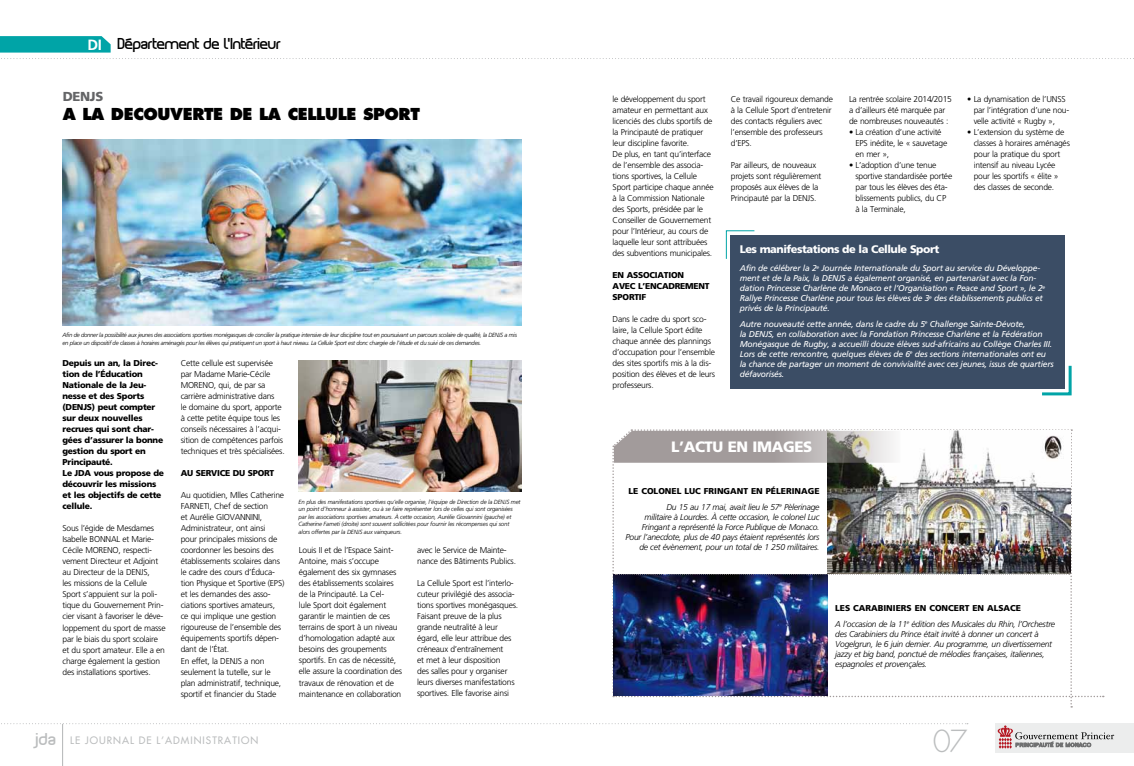
<style>
.page{position:relative;width:1134px;height:766px;background:#fff}
.page>*{position:absolute;margin:0;border:0;box-sizing:border-box;transform-origin:0 0}
.t1{font:300 29.6px "Futura";color:#bbbdbe}
.t2{font:800 16px "Futura";color:#000}
.t3{font:15px "Planet Estyle";letter-spacing:-.035em;color:#000}
.t4{font:900 15px "Frutiger";color:#fff}
.t5{font:900 13px "Frutiger";letter-spacing:-.025em;color:#646567}
.t6{font:900 11px "Frutiger";letter-spacing:-.045em;color:#fff}
.t7{font:10px "Futura";letter-spacing:.1em;color:#bbbdbe}
.t8{font:300 8.5px/11px "Frutiger";letter-spacing:-.025em;color:#000}
.t9{font:italic 8.5px/10px "Frutiger";letter-spacing:-.025em;color:#fff}
.t10{font:italic 300 8.5px/10px "Frutiger";letter-spacing:-.025em;color:#000}
.t11{font:900 8.5px/11px "Frutiger";letter-spacing:-.025em;color:#000}
.t12{font:italic 300 6px/7.5px "Frutiger";letter-spacing:-.025em;color:#000}
.t13{font:italic 300 6px/7.5px "Frutiger";letter-spacing:-.045em;color:#000}
.s1{font-family:"Frutiger";font-weight:700;font-size:14.9px;color:#fff}
.s2{font-weight:900;font-style:normal}
.s3{font-family:"Planet Estyle";font-size:16.2px}
</style>
<div class="page">
<hr style="left:62px;top:723px;width:1px;height:42px;background:#b3b5b6">
<svg style="left:1px;top:723px;width:967px;height:1px"></svg>
<div style="left:995px;top:723px;width:139px;height:30px;background:#eceded"></div>
<svg style="left:998px;top:725px;width:116px;height:23px"></svg>
<svg style="left:0;top:36px;width:1134px;height:23px"></svg>
<img style="left:612px;top:429px;width:492px;height:278px">
<img style="left:63px;top:139px;width:458px;height:186px">
<img style="left:299px;top:360px;width:222px;height:131px">
<div style="left:731px;top:235px;width:334px;height:153px;background:#3b4d65"></div>
<svg style="left:725px;top:230px;width:30px;height:30px"></svg>
<svg style="left:1039px;top:365px;width:33px;height:31px"></svg>
<h3 class="t3" style="left:88px;top:34px;width:195px"><span class="s1">DI</span> Département de l’Intérieur</h3>
<h3 class="t5" style="left:63px;top:89px;width:42px">DENJS</h3>
<h2 class="t2" style="left:63px;top:104px;width:61px">ALA DECOU</h2>
<h2 class="t2" style="left:170px;top:104px;width:24px">VERTE</h2>
<h2 class="t2" style="left:230px;top:104px;width:69px">DELACELLULE</h2>
<h2 class="t2" style="left:363px;top:104px;width:23px">SPORT</h2>
<p class="t13" style="left:63px;top:331px;width:456px">Afin de donner la possibilité aux jeunes des associations sportives monégasques de concilier la pratique intensive de leur discipline tout en poursuivant un parcours scolaire de qualité, la DENJS a mis en place un dispositif de classes à horaires aménagés pour les élèves qui pratiquent un sport à haut niveau. La Cellule Sport est donc chargée de l’étude et du suivi de ces demandes.</p>
<p class="t11" style="left:63px;top:358px;width:103px">Depuis un an, la Direc&shy;tion de l’Éducation<br>Nationale de la Jeu&shy;nesse et des Sports (DENJS) peut compter sur deux nouvelles recrues qui sont char&shy;gées d’assurer la bonne gestion du sport en<br>Principauté.<br>Le JDA vous propose de découvrir les missions et les objectifs de cette cellule.</p>
<p class="t8" style="left:63px;top:523px;width:105px">Sous l’égide de Mesdames<br>Isabelle BONNAL et Marie-<br>Cécile MORENO, respecti&shy;vement Directeur et Adjoint au Directeur de la DENJS,<br>les missions de la Cellule<br>Sport s’appuient sur la poli&shy;tique du Gouvernement Prin&shy;cier visant à favoriser le déve&shy;loppement du sport de masse par le biais du sport scolaire et du sport amateur. Elle a en charge également la gestion des installations sportives.</p>
<p class="t8" style="left:181px;top:358px;width:106px">Cette cellule est supervisée par Madame Marie-Cécile<br>MORENO, qui, de par sa carrière administrative dans<br>le domaine du sport, apporte à cette petite équipe tous les conseils nécessaires à l’acqui&shy;sition de compétences parfois techniques et très spécialisées.</p>
<p class="t11" style="left:181px;top:467px;width:21px">Au service</p>
<p class="t11" style="left:233px;top:467px;width:27px">du Sport</p>
<p class="t8" style="left:181px;top:490px;width:105px">Au quotidien, Mlles Catherine<br>FARNETI, Chef de section<br>et Aurélie GIOVANNINI,<br>Administrateur, ont ainsi<br>pour principales missions de coordonner les besoins des établissements scolaires dans le cadre des cours d’Éduca&shy;tion Physique et Sportive (EPS) et les demandes des asso&shy;ciations sportives amateurs, ce qui implique une gestion rigoureuse de l’ensemble des équipements sportifs dépen&shy;dant de l’État.<br>En effet, la DENJS a non seulement la tutelle, sur le plan administratif, technique, sportif et financier du Stade</p>
<p class="t12" style="left:299px;top:497px;width:223px">En plus des manifestations sportives qu’elle organise, l’équipe de Direction de la DENJS met un point d’honneur à assister, ou à se faire représenter lors de celles qui sont organisées par les associations sportives amateurs. À cette occasion, Aurélie Giovannini (gauche) et Catherine Farneti (droite) sont souvent sollicitées pour fournir les récompenses qui sont alors offertes par la DENJS aux vainqueurs.</p>
<p class="t8" style="left:299px;top:545px;width:105px">Louis II et de l’Espace Saint-<br>Antoine, mais s’occupe également des six gymnases des établissements scolaires de la Principauté. La Cel-<br>lule Sport doit également garantir le maintien de ces terrains de sport à un niveau d’homologation adapté aux besoins des groupements sportifs. En cas de nécessité, elle assure la coordination des travaux de rénovation et de maintenance en collaboration</p>
<p class="t8" style="left:417px;top:545px;width:100px">avec le Service de Mainte&shy;nance des Bâtiments Publics.</p>
<p class="t8" style="left:417px;top:578px;width:103px">La Cellule Sport est l’interlo&shy;cuteur privilégié des associa&shy;tions sportives monégasques.<br>Faisant preuve de la plus grande neutralité à leur égard, elle leur attribue des créneaux d’entraînement<br>et met à leur disposition<br>des salles pour y organiser leurs diverses manifestations sportives. Elle favorise ainsi</p>
<p class="t8" style="left:613px;top:94px;width:103px">le développement du sport amateur en permettant aux licenciés des clubs sportifs de la Principauté de pratiquer leur discipline favorite.<br>De plus, en tant qu’interface de l’ensemble des associa&shy;tions sportives, la Cellule<br>Sport participe chaque année à la Commission Nationale des Sports, présidée par le<br>Conseiller de Gouvernement pour l’Intérieur, au cours de laquelle leur sont attribuées des subventions municipales.</p>
<p class="t11" style="left:613px;top:269px;width:21px">En association avecl</p>
<p class="t11" style="left:642px;top:280px;width:10px">’encadrement</p>
<p class="t11" style="left:613px;top:291px;width:6px">sporti</p>
<p class="t11" style="left:642px;top:291px;width:6px">f</p>
<p class="t8" style="left:613px;top:314px;width:104px">Dans le cadre du sport sco&shy;laire, la Cellule Sport édite chaque année des plannings d’occupation pour l’ensemble des sites sportifs mis à la dis&shy;position des élèves et de leurs professeurs.</p>
<p class="t8" style="left:731px;top:94px;width:104px">Ce travail rigoureux demande à la Cellule Sport d’entretenir des contacts réguliers avec l’ensemble des professeurs d’EPS.</p>
<p class="t8" style="left:731px;top:160px;width:92px">Par ailleurs, de nouveaux projets sont régulièrement proposés aux élèves de la<br>Principauté par la DENJS.</p>
<p class="t8" style="left:849px;top:94px;width:104px">La rentrée scolaire 2014/2015 a d’ailleurs été marquée par de nombreuses nouveautés :</p>
<p class="t8" style="left:855px;top:127px;width:93px;text-indent:-6px">• La création d’une activité<br>EPS inédite, le « sauvetage en mer »,</p>
<p class="t8" style="left:855px;top:160px;width:98px;text-indent:-6px">• L’adoption d’une tenue sportive standardisée portée par tous les élèves des éta&shy;blissements publics, du CP à la Terminale,</p>
<p class="t8" style="left:974px;top:94px;width:97px;text-indent:-6px">• La dynamisation de l’UNSS par l’intégration d’une nou&shy;velle activité « Rugby »,</p>
<p class="t8" style="left:974px;top:127px;width:98px;text-indent:-6px">• L’extension du système de classes à horaires aménagés pour la pratique du sport intensif au niveau Lycée pour les sportifs « élite » des classes de seconde.</p>
<p class="t6" style="left:740px;top:242px;width:201px">Les manifestations de la Cellule Sport</p>
<p class="t9" style="left:740px;top:263px;width:307px">Afin de célébrer la 2<sup>e</sup> Journée Internationale du Sport au service du Développe&shy;ment et de la Paix, la DENJS a également organisé, en partenariat avec la Fon&shy;dation Princesse Charlène de Monaco et l’Organisation « Peace and Sport », le 2<sup>e </sup>Rallye Princesse Charlène pour tous les élèves de 3<sup>e</sup> des établissements publics et privés de la Principauté.</p>
<p class="t9" style="left:740px;top:319px;width:315px">Autre nouveauté cette année, dans le cadre du 5<sup>e</sup> Challenge Sainte-Dévote,<br>la DENJS, en collaboration avec la Fondation Princesse Charlène et la Fédération Monégasque de Rugby, a accueilli douze élèves sud-africains au Collège Charles III.<br>Lors de cette rencontre, quelques élèves de 6<sup>e</sup> des sections internationales ont eu la chance de partager un moment de convivialité avec ces jeunes, issus de quartiers défavorisés.</p>
<h3 class="t4" style="left:671px;top:437px;width:24px">l’actu</h3>
<h3 class="t4" style="left:728px;top:437px;width:36px">en images</h3>
<p class="t10" style="left:628px;top:483px;width:192px;line-height:15.7px;text-align:right"><span class="s2">LE COLONEL LUC FRINGANT EN PÉLERINAGE<br></span>Du 15 au 17 mai, avait lieu le 57<sup>e</sup> Pèlerinage</p>
<p class="t10" style="left:625px;top:511px;width:196px;text-align:right">militaire à Lourdes. À cette occasion, le colonel Luc Fringant a représenté la Force Publique de Monaco.<br>Pour l’anecdote, plus de 40 pays étaient représentés lors de cet évènement, pour un total de 1 250 militaires.</p>
<p class="t10" style="left:835px;top:600px;width:221px;line-height:15.7px"><span class="s2">LES CARABINIERS EN CONCERT EN ALSACE<br></span>A l’occasion de la 11<sup>e</sup> édition des Musicales du Rhin, l’Orchestre</p>
<p class="t10" style="left:835px;top:628px;width:218px">des Carabiniers du Prince était invité à donner un concert à Vogelgrun, le 6 juin dernier. Au programme, un divertissement jazzy et big band, ponctué de mélodies françaises, italiennes, espagnoles et provençales.</p>
<p class="t7" style="left:34px;top:733px;width:226px"><span class="s3">jda</span> LE JOURNAL DE L’ADMINISTRATION</p>
<h1 class="t1" style="left:933px;top:722px;width:36px">07</h1>
</div>
